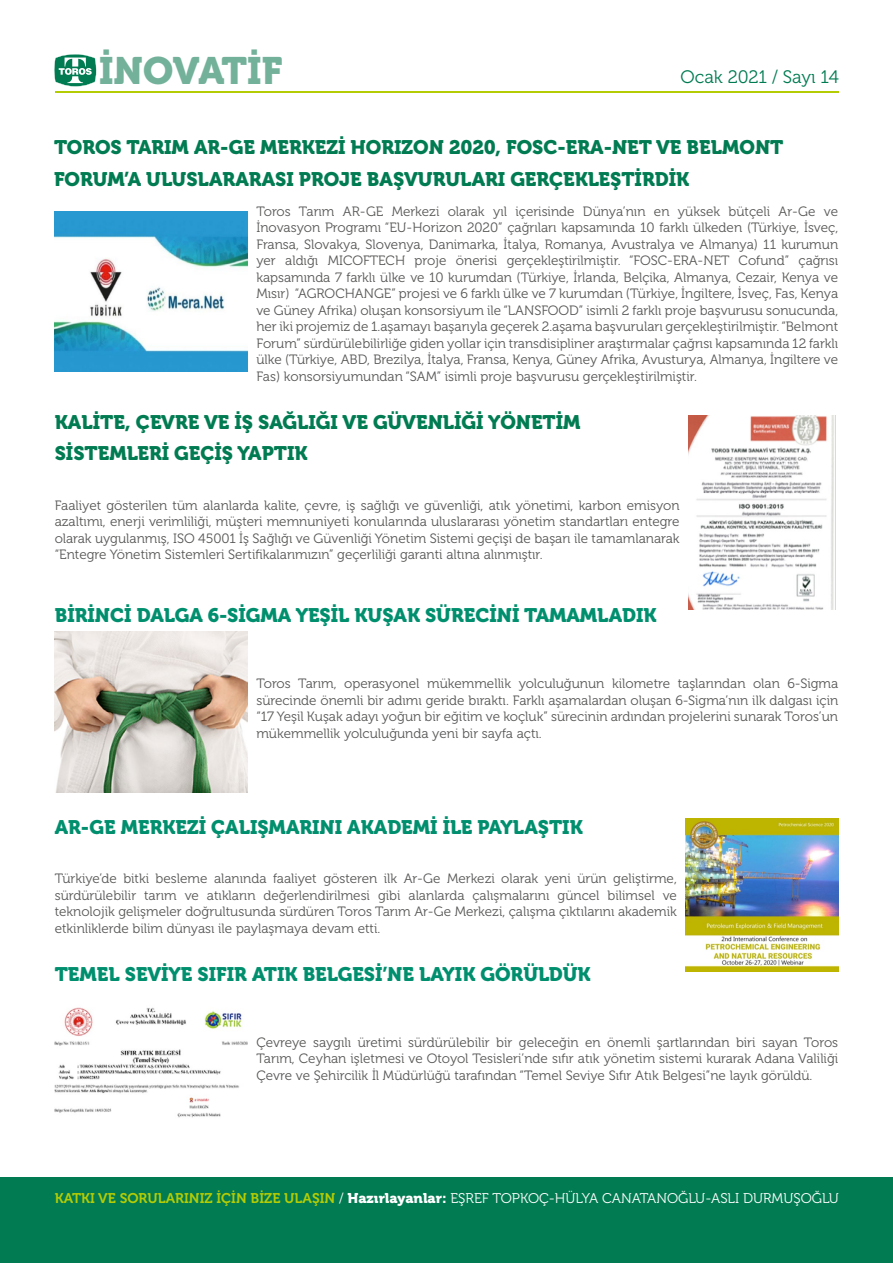
<style>
.page{position:relative;width:893px;height:1263px;background:#fff}
.page>*{position:absolute;margin:0;border:0;box-sizing:border-box;transform-origin:0 0}
.t1{font:37.95px "Museo 900";color:#73b19a}
.t2{font:19.5px/31.5px "Museo 900";color:#007b52}
.t3{font:19.5px "Museo 900";color:#008f6e}
.t4{font:18px "Museo 300";color:#007b52}
.t5{font:14.1px "Museo 300";color:#fff}
.t6{font:13.5px/16.5px "Museo 300";color:#575756;text-align:justify}
.s1{font-family:"Museo 700";color:#b4cc04}
.s2{font-family:"Museo 900"}
</style>
<div class="page">
<svg style="left:54px;top:54px;width:43px;height:33px"></svg>
<hr style="left:55px;top:91px;width:783px;height:2px;background:#b4cc04">
<img style="left:54px;top:212px;width:194px;height:160px">
<img style="left:54px;top:632px;width:194px;height:160px">
<img style="left:54px;top:1007px;width:194px;height:111px">
<img style="left:685px;top:819px;width:153px;height:153px">
<img style="left:688px;top:415px;width:147px;height:194px">
<div style="left:0;top:1177px;width:893px;height:86px;background:#007b52"></div>
<h1 class="t1" style="left:99px;top:49px;width:185px">İNOVATİF</h1>
<h3 class="t4" style="left:681px;top:67px;width:160px">Ocak 2021 / Sayı 14</h3>
<h2 class="t2" style="left:54px;top:132px;width:731px">TOROS TARIM AR-GE MERKEZİ HORIZON 2020, FOSC-ERA-NET VE BELMONT<br>FORUM’A ULUSLARARASI PROJE BAŞVURULARI GERÇEKLEŞTİRDİK</h2>
<p class="t6" style="left:256px;top:203px;width:583px">Toros Tarım AR-GE Merkezi olarak yıl içerisinde Dünya’nın en yüksek bütçeli Ar-Ge ve İnovasyon Programı “EU-Horizon 2020” çağrıları kapsamında 10 farklı ülkeden (Türkiye, İsveç, Fransa, Slovakya, Slovenya, Danimarka, İtalya, Romanya, Avustralya ve Almanya) 11 kurumun yer aldığı MICOFTECH proje önerisi gerçekleştirilmiştir. “FOSC-ERA-NET Cofund” çağrısı kapsamında 7 farklı ülke ve 10 kurumdan (Türkiye, İrlanda, Belçika, Almanya, Cezair, Kenya ve Mısır) “AGROCHANGE” projesi ve 6 farklı ülke ve 7 kurumdan (Türkiye, İngiltere, İsveç, Fas, Kenya ve Güney Afrika) oluşan konsorsiyum ile “LANSFOOD” isimli 2 farklı proje başvurusu sonucunda, her iki projemiz de 1.aşamayı başarıyla geçerek 2.aşama başvuruları gerçekleştirilmiştir. “Belmont Forum” sürdürülebilirliğe giden yollar için transdisipliner araştırmalar çağrısı kapsamında 12 farklı ülke (Türkiye, ABD, Brezilya, İtalya, Fransa, Kenya, Güney Afrika, Avusturya, Almanya, İngiltere ve Fas) konsorsiyumundan “SAM” isimli proje başvurusu gerçekleştirilmiştir.</p>
<h2 class="t2" style="left:55px;top:406px;width:527px">KALİTE, ÇEVRE VE İŞ SAĞLIĞI VE GÜVENLİĞİ YÖNETİM<br>SİSTEMLERİ GEÇİŞ YAPTIK</h2>
<p class="t6" style="left:55px;top:497px;width:626px">Faaliyet gösterilen tüm alanlarda kalite, çevre, iş sağlığı ve güvenliği, atık yönetimi, karbon emisyon azaltımı, enerji verimliliği, müşteri memnuniyeti konularında uluslararası yönetim standartları entegre olarak uygulanmış, ISO 45001 İş Sağlığı ve Güvenliği Yönetim Sistemi geçişi de başarı ile tamamlanarak “Entegre Yönetim Sistemleri Sertifikalarımızın” geçerliliği garanti altına alınmıştır.</p>
<h2 class="t3" style="left:55px;top:604px;width:603px">BİRİNCİ DALGA 6-SİGMA YEŞİL KUŞAK SÜRECİNİ TAMAMLADIK</h2>
<p class="t6" style="left:256px;top:676px;width:583px">Toros Tarım, operasyonel mükemmellik yolculuğunun kilometre taşlarından olan 6-Sigma sürecinde önemli bir adımı geride bıraktı. Farklı aşamalardan oluşan 6-Sigma’nın ilk dalgası için “17 Yeşil Kuşak adayı yoğun bir eğitim ve koçluk” sürecinin ardından projelerini sunarak Toros’un mükemmellik yolculuğunda yeni bir sayfa açtı.</p>
<h2 class="t3" style="left:55px;top:816px;width:529px">AR-GE MERKEZİ ÇALIŞMARINI AKADEMİ İLE PAYLAŞTIK</h2>
<p class="t6" style="left:55px;top:871px;width:624px">Türkiye’de bitki besleme alanında faaliyet gösteren ilk Ar-Ge Merkezi olarak yeni ürün geliştirme, sürdürülebilir tarım ve atıkların değerlendirilmesi gibi alanlarda çalışmalarını güncel bilimsel ve teknolojik gelişmeler doğrultusunda sürdüren Toros Tarım Ar-Ge Merkezi, çalışma çıktılarını akademik etkinliklerde bilim dünyası ile paylaşmaya devam etti.</p>
<h2 class="t3" style="left:55px;top:963px;width:537px">TEMEL SEVİYE SIFIR ATIK BELGESİ’NE LAYIK GÖRÜLDÜK</h2>
<p class="t6" style="left:256px;top:1034px;width:583px">Çevreye saygılı üretimi sürdürülebilir bir geleceğin en önemli şartlarından biri sayan Toros Tarım, Ceyhan işletmesi ve Otoyol Tesisleri’nde sıfır atık yönetim sistemi kurarak Adana Valiliği Çevre ve Şehircilik İl Müdürlüğü tarafından “Temel Seviye Sıfır Atık Belgesi”ne layık görüldü.</p>
<p class="t5" style="left:55px;top:1191px;width:786px"><span class="s1">KATKI VE SORULARINIZ İÇİN BİZE ULAŞIN</span> / <span class="s2">Hazırlayanlar:</span> EŞREF TOPKOÇ-HÜLYA CANATANOĞLU-ASLI DURMUŞOĞLU</p>
</div>
